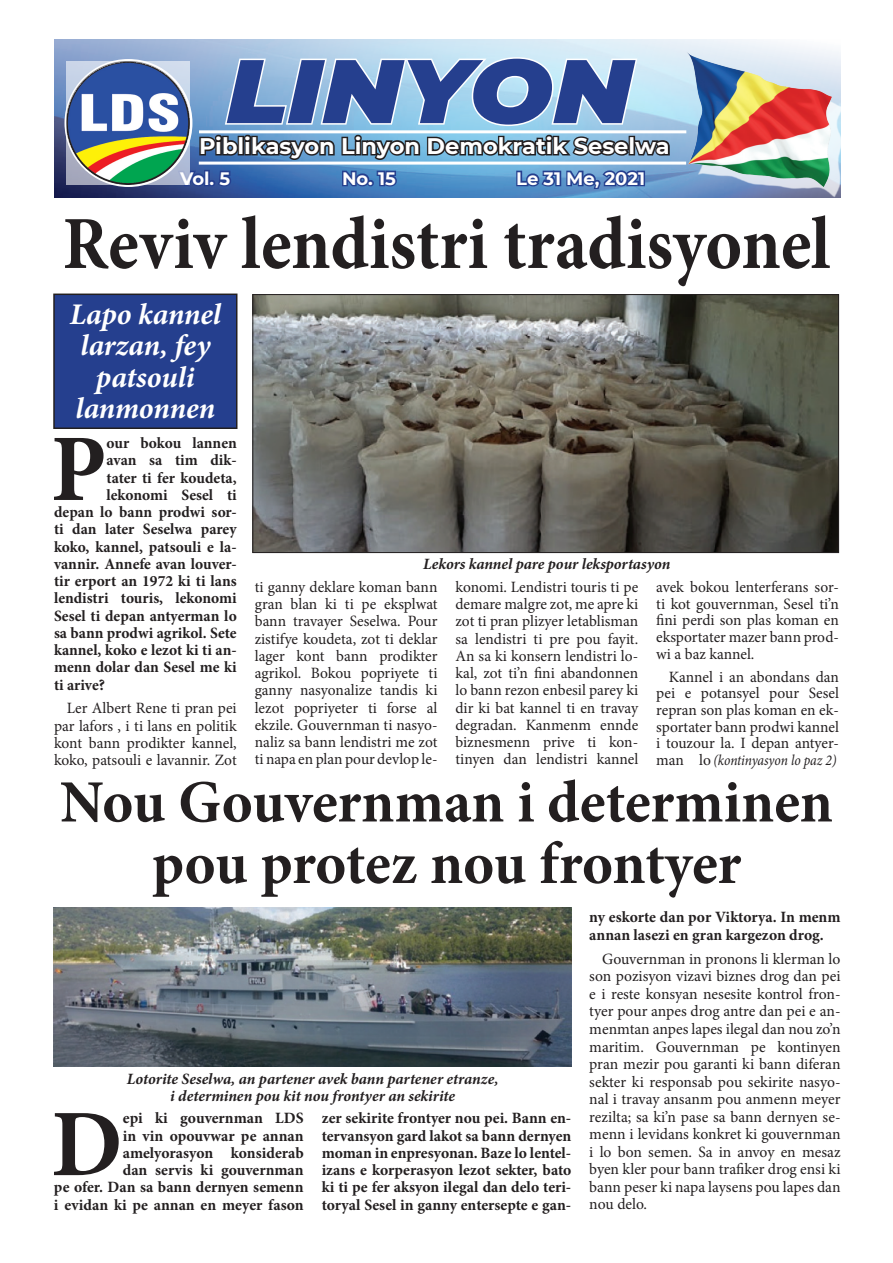
<style>
.page{position:relative;width:893px;height:1263px;background:#fff}
.page>*{position:absolute;margin:0;border:0;box-sizing:border-box;transform-origin:0 0}
.t1{font:700 95.4px "Minion Pro";color:#231f20}
.t2{font:italic 900 90px "Montserrat";color:#253f8e;scale:1.1 1}
.t3{font:700 75px "Minion Pro";color:#231f20;scale:.93 1}
.t4{font:700 60px/61.5px "Minion Pro";letter-spacing:-.005em;color:#231f20;text-align:center}
.t5{font:italic 700 30px/31.5px "Minion Pro";letter-spacing:-.005em;color:#fff;text-align:center}
.t6{font:700 22.5px "Montserrat";color:#fff}
.t7{font:700 18px "Montserrat";color:#fff}
.t8{font:15.75px/17.2px "Minion Pro";color:#231f20;text-align:justify}
.t9{font:700 15.75px/17.2px "Minion Pro";color:#231f20;text-align:right}
.t10{font:italic 700 15.75px/17.2px "Minion Pro";letter-spacing:-.005em;color:#231f20;text-align:center}
.t11{font:italic 15px "Minion Pro";letter-spacing:-.01em;color:#231f20;scale:.9 1}
.s1{font-style:normal;font-size:15.75px}
</style>
<div class="page">
<div style="left:54px;top:294px;width:183px;height:134px;background:#253f8e"></div>
<div style="left:53px;top:294px;width:184px;height:135px;border:2px solid #231f20"></div>
<img style="left:54px;top:39px;width:765px;height:159px">
<svg style="left:175px;top:56px;width:488px;height:135px;background:#85abca"></svg>
<img style="left:66px;top:62px;width:123px;height:123px">
<div style="left:696px;top:62px;width:147px;height:136px;background:#fff;opacity:.75"></div>
<img style="left:663px;top:49px;width:180px;height:144px">
<hr style="left:199px;top:130px;width:487px;height:3px;background:#fff">
<hr style="left:199px;top:162px;width:487px;height:3px;background:#fff">
<img style="left:254px;top:296px;width:583px;height:255px">
<div style="left:252px;top:294px;width:587px;height:259px;border:1px solid #231f20"></div>
<img style="left:53px;top:908px;width:518px;height:159px">
<h2 class="t2" style="left:226px;top:23px;width:371px">LINYON</h2>
<h3 class="t6" style="left:199px;top:130px;width:472px">Piblikasyon Linyon Demokratik Seselwa</h3>
<p class="t7" style="left:180px;top:165px;width:52px">Vol. 5</p>
<p class="t7" style="left:342px;top:165px;width:55px">No. 15</p>
<p class="t7" style="left:516px;top:165px;width:130px">Le 31 Me, 2021</p>
<h3 class="t3" style="left:63px;top:191px;width:827px">Reviv lendistri tradisyonel</h3>
<h3 class="t5" style="left:70px;top:298px;width:153px">Lapo kannel larzan, fey patsouli lanmonnen</h3>
<h1 class="t1" style="left:51px;top:402px;width:57px">P</h1>
<p class="t9" style="left:107px;top:434px;width:132px">our bokou lannen</p>
<p class="t9" style="left:107px;top:452px;width:132px">avan sa tim dik-</p>
<p class="t9" style="left:107px;top:469px;width:132px">tater ti fer koudeta,</p>
<p class="t9" style="left:107px;top:486px;width:132px">lekonomi Sesel ti</p>
<p class="t9" style="left:54px;top:503px;width:184px">depan lo bann prodwi sor-</p>
<p class="t9" style="left:54px;top:521px;width:184px">ti dan later Seselwa parey</p>
<p class="t9" style="left:54px;top:538px;width:184px">koko, kannel, patsouli e la-</p>
<p class="t9" style="left:54px;top:555px;width:184px">vannir. Annefe avan louver-</p>
<p class="t9" style="left:54px;top:572px;width:184px">tir erport an 1972 ki ti lans</p>
<p class="t9" style="left:54px;top:590px;width:184px">lendistri touris, lekonomi</p>
<p class="t9" style="left:54px;top:607px;width:184px">Sesel ti depan antyerman lo</p>
<p class="t9" style="left:54px;top:624px;width:184px">sa bann prodwi agrikol. Sete</p>
<p class="t9" style="left:54px;top:641px;width:184px">kannel, koko e lezot ki ti an-</p>
<p class="t9" style="left:54px;top:659px;width:184px">menn dolar dan Sesel me ki</p>
<p class="t9" style="left:54px;top:676px;width:52px">ti arive?</p>
<p class="t8" style="left:54px;top:700px;width:184px;text-indent:13px">Ler Albert Rene ti pran pei par lafors , i ti lans en politik kont bann prodikter kannel, koko, patsouli e lavannir. Zot</p>
<h3 class="t4" style="left:60px;top:771px;width:774px">Nou Gouvernman i determinen pou protez nou frontyer</h3>
<p class="t10" style="left:423px;top:555px;width:249px">Lekors kannel pare pour leksportasyon</p>
<p class="t8" style="left:255px;top:578px;width:184px">ti ganny deklare koman bann gran blan ki ti pe eksplwat bann travayer Seselwa. Pour zistifye koudeta, zot ti deklar lager kont bann prodikter agrikol. Bokou popriyete ti ganny nasyonalize tandis ki lezot popriyeter ti forse al ekzile. Gouvernman ti nasyo&shy;naliz sa bann lendistri me zot ti napa en plan pour devlop le-</p>
<p class="t8" style="left:455px;top:578px;width:184px">konomi. Lendistri touris ti pe demare malgre zot, me apre ki zot ti pran plizyer letablisman sa lendistri ti pre pou fayit.<br>An sa ki konsern lendistri lo&shy;kal, zot ti’n fini abandonnen lo bann rezon enbesil parey ki dir ki bat kannel ti en travay degradan. Kanmenm ennde biznesmenn prive ti kon&shy;tinyen dan lendistri kannel</p>
<p class="t8" style="left:656px;top:579px;width:184px;line-height:16.6px">avek bokou lenterferans sor&shy;ti kot gouvernman, Sesel ti’n fini perdi son plas koman en eksportater mazer bann prod&shy;wi a baz kannel.</p>
<p class="t8" style="left:656px;top:668px;width:184px;line-height:16.6px;text-indent:13px">Kannel i an abondans dan pei e potansyel pour Sesel repran son plas koman en ek&shy;sportater bann prodwi kannel i touzour la. I depan antyer-</p>
<p class="t11" style="left:656px;top:750px;width:202px"><span class="s1">man lo</span> (kontinyasyon lo paz 2)</p>
<p class="t10" style="left:127px;top:1070px;width:373px">Lotorite Seselwa, an partener avek bann partener etranze, i determinen pou kit nou frontyer an sekirite</p>
<p class="t9" style="left:54px;top:1109px;width:251px">epi ki gouvernman LDS<br>in vin opouvwar pe annan amelyorasyon konsiderab<br>dan servis ki gouvernman<br>pe ofer. Dan sa bann dernyen semenn i evidan ki pe annan en meyer fason</p>
<p class="t9" style="left:322px;top:1109px;width:251px;text-align:justify">zer sekirite frontyer nou pei. Bann en&shy;tervansyon gard lakot sa bann dernyen moman in enpresyonan. Baze lo lentel&shy;izans e korperasyon lezot sekter, bato ki ti pe fer aksyon ilegal dan delo teri&shy;toryal Sesel in ganny entersepte e gan-</p>
<h1 class="t1" style="left:51px;top:1077px;width:73px">D</h1>
<p class="t9" style="left:589px;top:908px;width:253px;text-align:left">ny eskorte dan por Viktorya. In menm annan lasezi en gran kargezon drog.</p>
<p class="t8" style="left:589px;top:950px;width:253px;text-indent:13px">Gouvernman in pronons li klerman lo son pozisyon vizavi biznes drog dan pei e i reste konsyan nesesite kontrol fron&shy;tyer pour anpes drog antre dan pei e an&shy;menmtan anpes lapes ilegal dan nou zo’n maritim. Gouvernman pe kontinyen pran mezir pou garanti ki bann diferan sekter ki responsab pou sekirite nasyo&shy;nal i travay ansanm pou anmenn meyer rezilta; sa ki’n pase sa bann dernyen se&shy;menn i levidans konkret ki gouvernman i lo bon semen. Sa in anvoy en mesaz byen kler pour bann trafiker drog ensi ki bann peser ki napa laysens pou lapes dan nou delo.</p>
</div>
